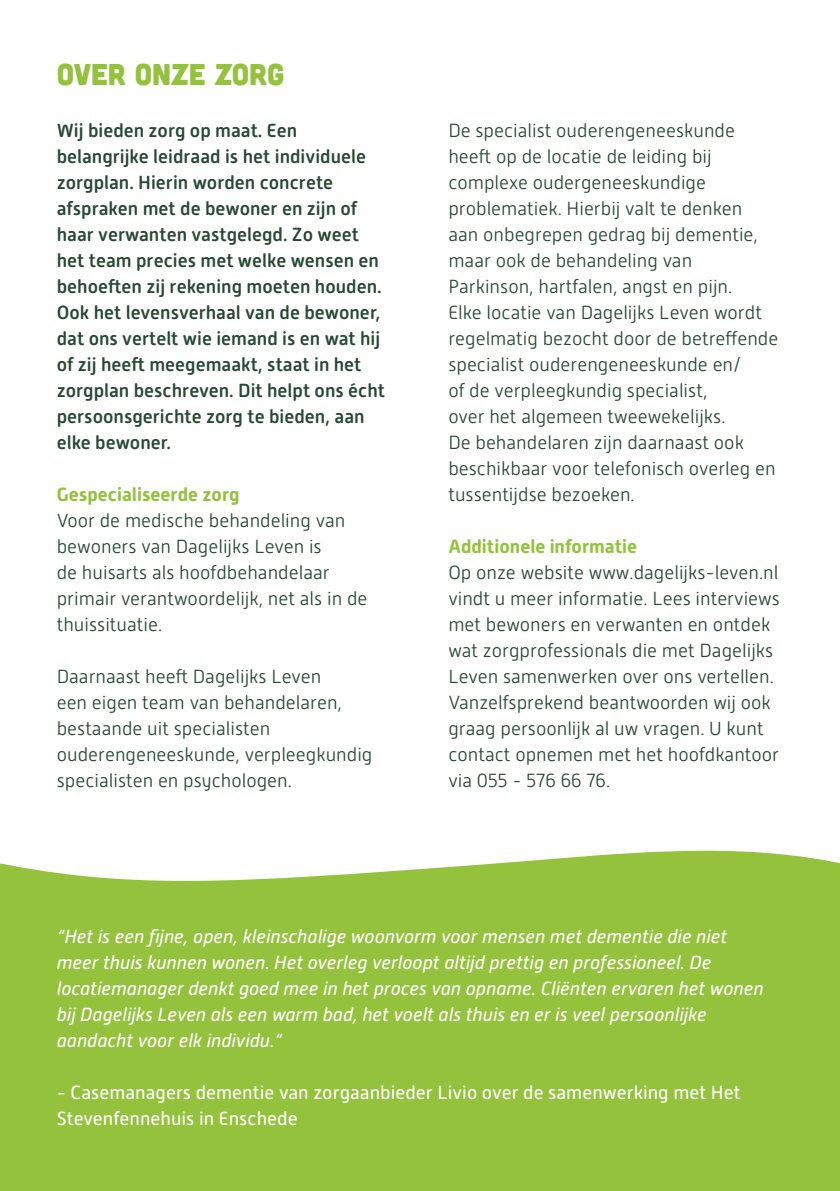
<style>
.page{position:relative;width:840px;height:1191px;background:#fff}
.page>*{position:absolute;margin:0;border:0;box-sizing:border-box;transform-origin:0 0}
.t1{font:30px "Cubano";color:#94c23d}
.t2{font:300 19px/26px "Alwyn New Rounded";color:#264834}
.t3{font:500 19px/26px "Alwyn New Rounded";color:#264834}
.t4{font:italic 19px/26px "Alwyn New Rounded";color:#fff}
.t5{font:19px/26px "Alwyn New Rounded";color:#fff}
.t6{font:700 19px "Alwyn New Rounded";color:#94c23d}
</style>
<div class="page">
<div style="left:0;top:850px;width:839px;height:341px;background:#94c23d"></div>
<h1 class="t1" style="left:57px;top:55px;width:229px">OVER ONZE ZORG</h1>
<p class="t3" style="left:57px;top:118px;width:330px">Wij bieden zorg op maat. Een belangrijke leidraad is het individuele zorgplan. Hierin worden concrete afspraken met de bewoner en zijn of haar verwanten vastgelegd. Zo weet het team precies met welke wensen en behoeften zij rekening moeten houden.<br>Ook het levensverhaal van de bewoner, dat ons vertelt wie iemand is en wat hij of zij heeft meegemaakt, staat in het zorgplan beschreven. Dit helpt ons écht persoonsgerichte zorg te bieden, aan elke bewoner.</p>
<p class="t6" style="left:57px;top:483px;width:184px">Gespecialiseerde zorg</p>
<p class="t2" style="left:57px;top:507px;width:312px">Voor de medische behandeling van bewoners van Dagelijks Leven is<br>de huisarts als hoofdbehandelaar primair verantwoordelijk, net als in de thuissituatie.</p>
<p class="t2" style="left:57px;top:663px;width:317px">Daarnaast heeft Dagelijks Leven<br>een eigen team van behandelaren, bestaande uit specialisten ouderengeneeskunde, verpleegkundig specialisten en psychologen.</p>
<p class="t2" style="left:448px;top:117px;width:331px">De specialist ouderengeneeskunde heeft op de locatie de leiding bij complexe oudergeneeskundige problematiek. Hierbij valt te denken<br>aan onbegrepen gedrag bij dementie, maar ook de behandeling van Parkinson, hartfalen, angst en pijn.<br>Elke locatie van Dagelijks Leven wordt regelmatig bezocht door de betreffende specialist ouderengeneeskunde en/<br>of de verpleegkundig specialist,<br>over het algemeen tweewekelijks.<br>De behandelaren zijn daarnaast ook beschikbaar voor telefonisch overleg en tussentijdse bezoeken.</p>
<p class="t6" style="left:448px;top:535px;width:190px">Additionele informatie</p>
<p class="t2" style="left:448px;top:559px;width:333px">Op onze website www.dagelijks-leven.nl vindt u meer informatie. Lees interviews met bewoners en verwanten en ontdek wat zorgprofessionals die met Dagelijks Leven samenwerken over ons vertellen.<br>Vanzelfsprekend beantwoorden wij ook graag persoonlijk al uw vragen. U kunt contact opnemen met het hoofdkantoor via 055 - 576 66 76.</p>
<p class="t4" style="left:57px;top:924px;width:708px">“Het is een fijne, open, kleinschalige woonvorm voor mensen met dementie die niet meer thuis kunnen wonen. Het overleg verloopt altijd prettig en professioneel. De locatiemanager denkt goed mee in het proces van opname. Cliënten ervaren het wonen bij Dagelijks Leven als een warm bad, het voelt als thuis en er is veel persoonlijke aandacht voor elk individu.”</p>
<p class="t5" style="left:57px;top:1080px;width:685px">- Casemanagers dementie van zorgaanbieder Livio over de samenwerking met Het<br>Stevenfennehuis in Enschede</p>
</div>
